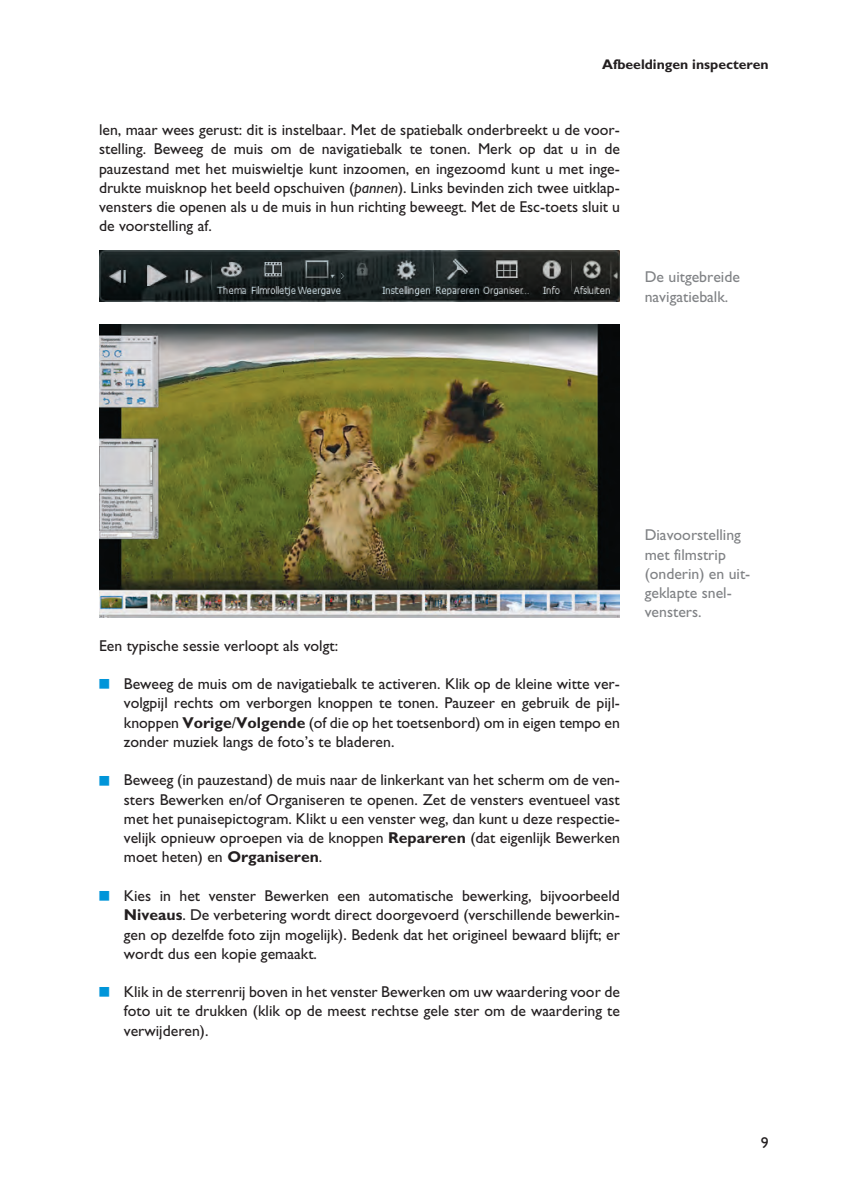
<style>
.page{position:relative;width:846px;height:1194px;background:#fff}
.page>*{position:absolute;margin:0;border:0;box-sizing:border-box;transform-origin:0 0}
.t1{font:15.75px/19.2px "Gill Sans";color:#231f20;text-align:justify}
.t2{font:15.75px/19.2px "Gill Sans";color:#808285}
.t3{font:700 14px "Gill Sans";color:#231f20}
.s1{font-style:italic}
.s2{color:#0095d9}
.s3{font-weight:700}
</style>
<div class="page">
<img style="left:99px;top:251px;width:521px;height:51px">
<img style="left:99px;top:324px;width:521px;height:293px">
<p class="t3" style="left:602px;top:59px;width:168px">Afbeeldingen inspecteren</p>
<p class="t1" style="left:99px;top:122px;width:522px">len, maar wees gerust: dit is instelbaar. Met de spatiebalk onderbreekt u de voor&shy;stelling. Beweeg de muis om de navigatiebalk te tonen. Merk op dat u in de pauzestand met het muiswieltje kunt inzoomen, en ingezoomd kunt u met inge&shy;drukte muisknop het beeld opschuiven (<span class="s1">pannen</span>). Links bevinden zich twee uitklap&shy;vensters die openen als u de muis in hun richting beweegt. Met de Esc-toets sluit u de voorstelling af.</p>
<p class="t2" style="left:645px;top:269px;width:97px">De uitgebreide navigatiebalk.</p>
<p class="t1" style="left:99px;top:638px;width:241px">Een typische sessie verloopt als volgt:</p>
<p class="t1" style="left:124px;top:676px;width:498px;text-indent:-25px"><span class="s2">■</span> Beweeg de muis om de navigatiebalk te activeren. Klik op de kleine witte ver&shy;volgpijl rechts om verborgen knoppen te tonen. Pauzeer en gebruik de pijl&shy;knoppen <span class="s3">Vorige</span>/<span class="s3">Volgende</span> (of die op het toetsenbord) om in eigen tempo en zonder muziek langs de foto’s te bladeren.</p>
<p class="t1" style="left:124px;top:772px;width:498px;text-indent:-25px"><span class="s2">■</span> Beweeg (in pauzestand) de muis naar de linkerkant van het scherm om de ven&shy;sters Bewerken en/of Organiseren te openen. Zet de vensters eventueel vast met het punaisepictogram. Klikt u een venster weg, dan kunt u deze respectie&shy;velijk opnieuw oproepen via de knoppen <span class="s3">Repareren</span> (dat eigenlijk Bewerken moet heten) en <span class="s3">Organiseren</span>.</p>
<p class="t1" style="left:124px;top:888px;width:498px;text-indent:-25px"><span class="s2">■</span> Kies in het venster Bewerken een automatische bewerking, bijvoorbeeld <span class="s3">Niveaus</span>. De verbetering wordt direct doorgevoerd (verschillende bewerkin&shy;gen op dezelfde foto zijn mogelijk). Bedenk dat het origineel bewaard blijft; er wordt dus een kopie gemaakt.</p>
<p class="t1" style="left:124px;top:984px;width:498px;text-indent:-25px"><span class="s2">■</span> Klik in de sterrenrij boven in het venster Bewerken om uw waardering voor de foto uit te drukken (klik op de meest rechtse gele ster om de waardering te verwijderen).</p>
<p class="t2" style="left:645px;top:527px;width:107px">Diavoorstelling met filmstrip (onderin) en uit&shy;geklapte snel&shy;vensters.</p>
<p class="t1" style="left:761px;top:1134px;width:9px">9</p>
</div>
